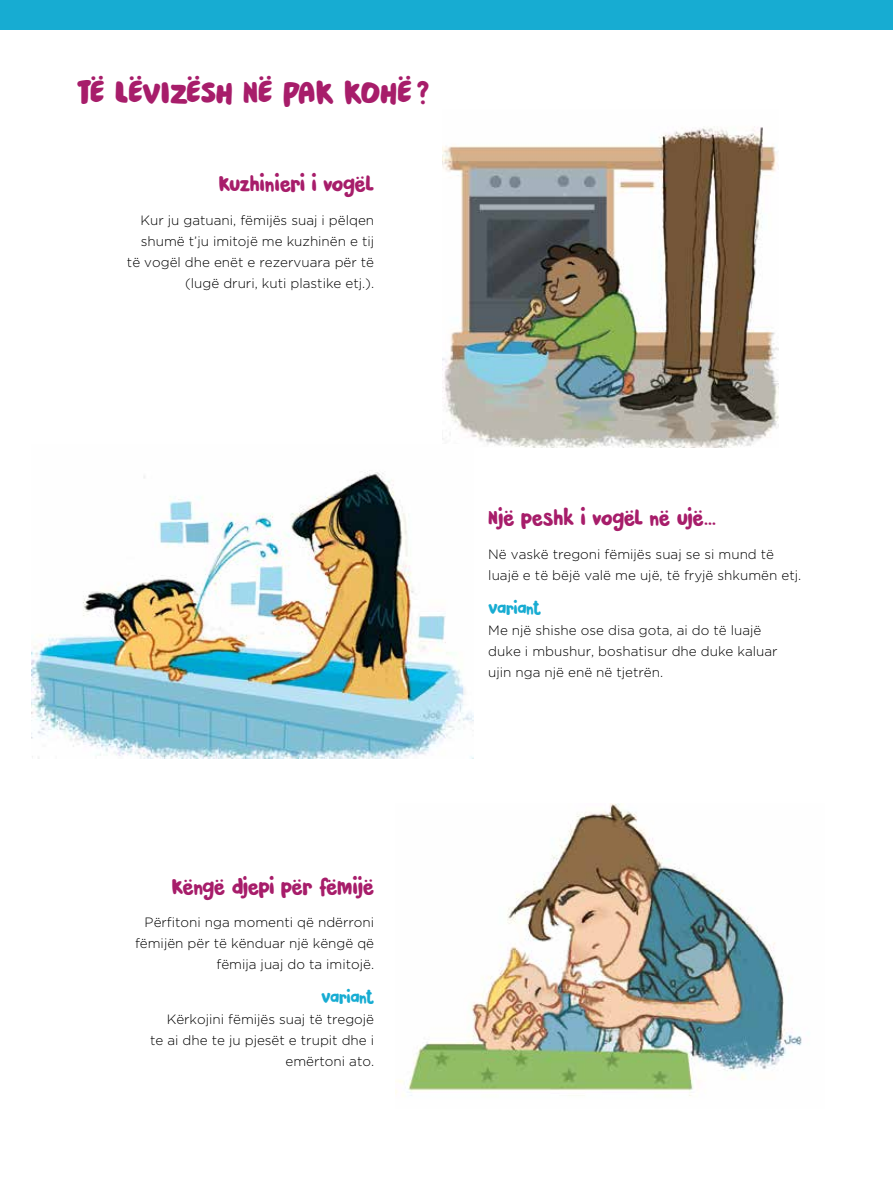
<style>
.page{position:relative;width:893px;height:1191px;background:#fff}
.page>*{position:absolute;margin:0;border:0;box-sizing:border-box;transform-origin:0 0}
.t1{font:33px "Pardesi";letter-spacing:-.03em;color:#a71d6a}
.t2{font:21px "Pardesi";letter-spacing:-.03em;color:#a71d6a}
.t3{font:16.5px "Pardesi";letter-spacing:-.035em;color:#17acd2}
.t4{font:300 13.5px/21px "Gotham";color:#000;text-align:right}
</style>
<div class="page">
<div style="left:0;top:0;width:893px;height:30px;background:#17acd2"></div>
<img style="left:395px;top:803px;width:407px;height:294px">
<img style="left:442px;top:126px;width:336px;height:321px">
<img style="left:31px;top:444px;width:442px;height:314px">
<h1 class="t1" style="left:77px;top:68px;width:355px">TË LËVIZËSH NË PAK KOHË ?</h1>
<h2 class="t2" style="left:219px;top:168px;width:157px">Kuzhinieri i vogël</h2>
<p class="t4" style="left:127px;top:209px;width:249px">Kur ju gatuani, fëmijës suaj i pëlqen shumë t’ju imitojë me kuzhinën e tij të vogël dhe enët e rezervuara për të (lugë druri, kuti plastike etj.).</p>
<h2 class="t2" style="left:172px;top:871px;width:204px">Këngë djepi për fëmijë</h2>
<p class="t4" style="left:135px;top:912px;width:241px">Përfitoni nga momenti që ndërroni fëmijën për të kënduar një këngë që fëmija juaj do ta imitojë.</p>
<p class="t3" style="left:321px;top:985px;width:54px">Variant</p>
<p class="t4" style="left:150px;top:1008px;width:226px">Kërkojini fëmijës suaj të tregojë te ai dhe te ju pjesët e trupit dhe i emërtoni ato.</p>
<h2 class="t2" style="left:488px;top:502px;width:229px">Një peshk i vogël në ujë…</h2>
<p class="t4" style="left:488px;top:543px;width:314px;text-align:left">Në vaskë tregoni fëmijës suaj se si mund të luajë e të bëjë valë me ujë, të fryjë shkumën etj.</p>
<p class="t3" style="left:488px;top:596px;width:54px">Variant</p>
<p class="t4" style="left:488px;top:619px;width:291px;text-align:left">Me një shishe ose disa gota, ai do të luajë duke i mbushur, boshatisur dhe duke kaluar ujin nga një enë në tjetrën.</p>
</div>
